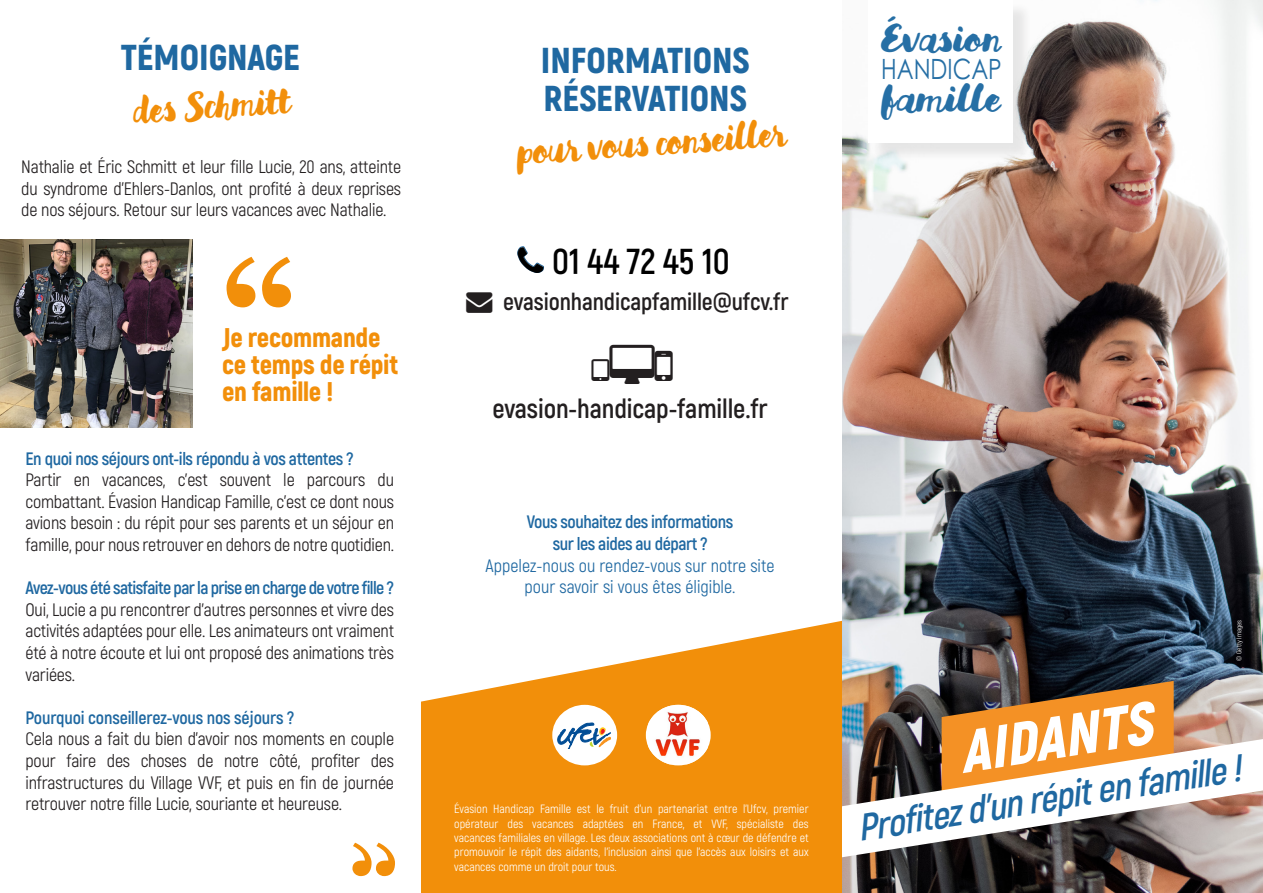
<style>
.page{position:relative;width:1263px;height:893px;background:#fff}
.page>*{position:absolute;margin:0;border:0;box-sizing:border-box;transform-origin:0 0}
.t1{font:700 147.6px "Georgia";color:#f28f0a}
.t2{font:italic 900 59.4px "Akrobat";color:#fff}
.t3{font:italic 700 37.5px "Akrobat";color:#1f68a1}
.t4{font:36.6px "Fonstyle";color:#266fa5;scale:1.17 1}
.t5{font:36.6px "Fonstyle";color:#266fa5;scale:1.12 1}
.t6{font:36.45px "Fonstyle";color:#f28f0a}
.t7{font:900 36px "Akrobat";color:#1f68a1}
.t8{font:700 36px "Akrobat";color:#000}
.t9{font:27.9px "Century Gothic";color:#266fa5;scale:.82 1}
.t10{font:900 27px "Akrobat";letter-spacing:-.01em;color:#f28f0a}
.t11{font:700 27px "Akrobat";letter-spacing:-.005em;color:#231f20}
.t12{font:700 24px "Akrobat";letter-spacing:-.005em;color:#231f20}
.t13{font:18px/21.6px "Akrobat";letter-spacing:-.01em;color:#231f20;text-align:justify}
.t14{font:700 18px "Akrobat";letter-spacing:-.025em;color:#1f68a1}
.t15{font:18px/21.6px "Akrobat";color:#1f68a1;text-align:center}
.t16{font:12px/14.4px "Akrobat";color:#fff;text-align:justify}
.t17{font:7.05px "Akrobat";color:#fff}
</style>
<div class="page">
<img style="left:842px;top:0;width:421px;height:893px">
<img style="left:0;top:239px;width:193px;height:189px">
<div style="left:871px;top:2px;width:161px;height:159px;background:#231f20;opacity:.1"></div>
<div style="left:868px;top:0;width:145px;height:142px;background:#fff"></div>
<svg style="left:421px;top:621px;width:421px;height:272px;fill:#f28f0a"></svg>
<div style="left:552px;top:705px;width:65px;height:60px;background:#fff;border-radius:50%"></div>
<svg style="left:558px;top:723px;width:53px;height:26px"></svg>
<svg style="left:646px;top:705px;width:65px;height:60px"></svg>
<img style="left:648px;top:705px;width:60px;height:59px">
<svg style="left:942px;top:681px;width:232px;height:58px"></svg>
<svg style="left:839px;top:739px;width:424px;height:118px"></svg>
<p class="t7" style="left:121px;top:34px;width:181px">TÉMOIGNAGE</p>
<p class="t6" style="left:131px;top:87px;width:147px;rotate:-4deg">des Schmitt</p>
<p class="t13" style="left:21px;top:156px;width:381px">Nathalie et Éric Schmitt et leur fille Lucie, 20 ans, atteinte du syndrome d’Ehlers-Danlos, ont profité à deux reprises de nos séjours. Retour sur leurs vacances avec Nathalie.</p>
<p class="t1" style="left:221px;top:221px;width:78px">“</p>
<p class="t10" style="left:222px;top:320px;width:160px">Je recommande</p>
<p class="t10" style="left:222px;top:347px;width:178px">ce temps de répit</p>
<p class="t10" style="left:222px;top:374px;width:113px">en famille !</p>
<p class="t14" style="left:26px;top:447px;width:329px">En quoi nos séjours ont-ils répondu à vos attentes ?</p>
<p class="t13" style="left:26px;top:469px;width:370px">Partir en vacances, c'est souvent le parcours du combattant. Évasion Handicap Famille, c’est ce dont nous avions besoin : du répit pour ses parents et un séjour en famille, pour nous retrouver en dehors de notre quotidien.</p>
<p class="t14" style="left:26px;top:577px;width:370px">Avez-vous été satisfaite par la prise en charge de votre fille ?</p>
<p class="t13" style="left:26px;top:599px;width:370px">Oui, Lucie a pu rencontrer d'autres personnes et vivre des activités adaptées pour elle. Les animateurs ont vraiment été à notre écoute et lui ont proposé des animations très variées.</p>
<p class="t14" style="left:26px;top:706px;width:270px">Pourquoi conseillerez-vous nos séjours ?</p>
<p class="t13" style="left:26px;top:728px;width:370px">Cela nous a fait du bien d’avoir nos moments en couple pour faire des choses de notre côté, profiter des infrastructures du Village VVF, et puis en fin de journée retrouver notre fille Lucie, souriante et heureuse.</p>
<p class="t7" style="left:541px;top:37px;width:210px">INFORMATIONS</p>
<p class="t7" style="left:544px;top:75px;width:205px">RÉSERVATIONS</p>
<p class="t6" style="left:515px;top:128px;width:262px;rotate:-4deg">pour vous conseiller</p>
<p class="t8" style="left:552px;top:239px;width:179px">01 44 72 45 10</p>
<p class="t12" style="left:503px;top:287px;width:287px">evasionhandicapfamille@ufcv.fr</p>
<p class="t11" style="left:492px;top:392px;width:277px">evasion-handicap-famille.fr</p>
<p class="t14" style="left:527px;top:511px;width:208px">Vous souhaitez des informations</p>
<p class="t14" style="left:553px;top:532px;width:156px">sur les aides au départ ?</p>
<p class="t15" style="left:486px;top:554px;width:290px">Appelez-nous ou rendez-vous sur notre site pour savoir si vous êtes éligible.</p>
<p class="t16" style="left:454px;top:802px;width:356px">Évasion Handicap Famille est le fruit d’un partenariat entre l’Ufcv, premier opérateur des vacances adaptées en France, et VVF, spécialiste des vacances familiales en village. Les deux associations ont à cœur de défendre et promouvoir le répit des aidants, l'inclusion ainsi que l’accès aux loisirs et aux vacances comme un droit pour tous.</p>
<p class="t5" style="left:881px;top:14px;width:108px">Évasion</p>
<p class="t9" style="left:881px;top:50px;width:149px">HANDICAP</p>
<p class="t4" style="left:881px;top:74px;width:103px">famille</p>
<p class="t17" style="left:1235px;top:661px;width:42px;rotate:-90deg">© Getty Images</p>
<p class="t2" style="left:953px;top:715px;width:195px;rotate:-9deg">AIDANTS</p>
<p class="t3" style="left:854px;top:805px;width:389px;rotate:-9deg">Profitez d’un répit en famille !</p>
</div>
